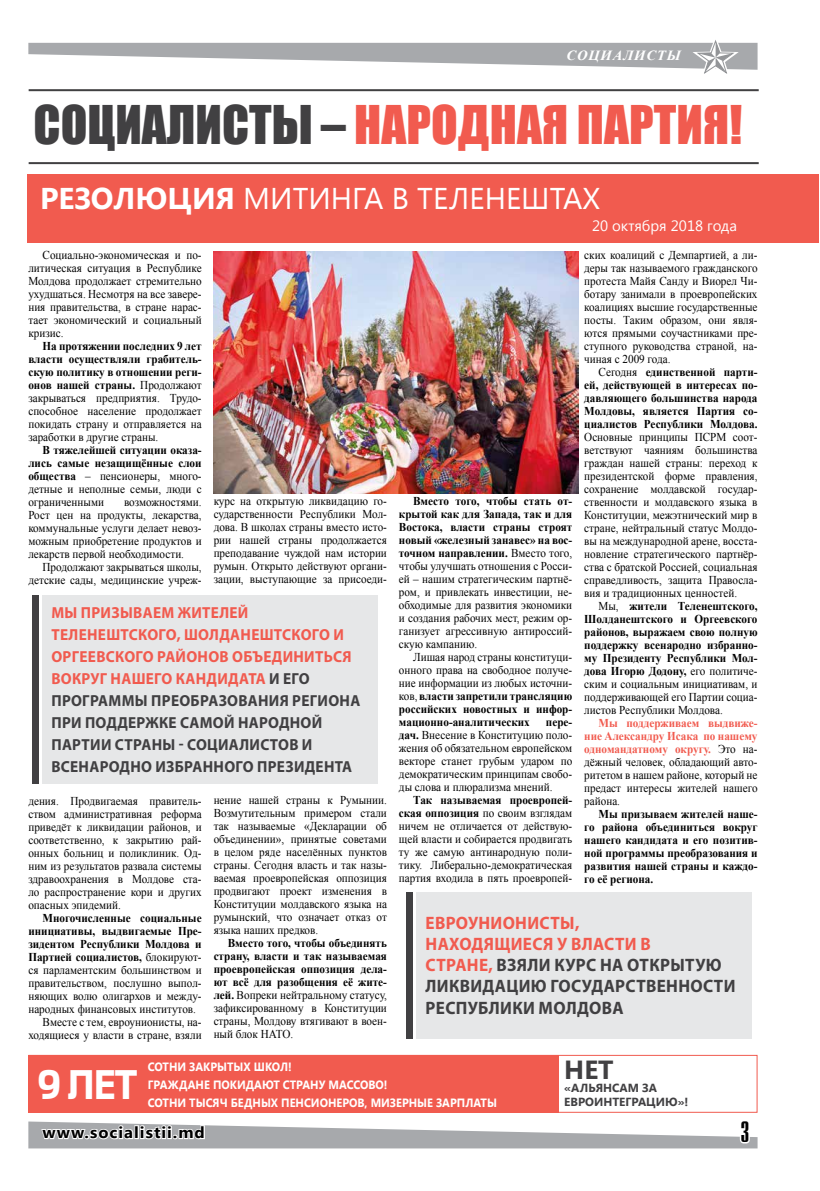
<style>
.page{position:relative;width:820px;height:1191px;background:#fff}
.page>*{position:absolute;margin:0;border:0;box-sizing:border-box;transform-origin:0 0}
.t1{font:49px "Impact";color:#f15b4f}
.t2{font:700 39px "Ford Antenna Cond";color:#fff}
.t3{font:30px "Segoe UI";color:#fff}
.t4{font:700 26.2px "Segoe UI";color:#414042}
.t5{font:24px "Compact";color:#000}
.t6{font:700 18px/21px "Myriad Pro";letter-spacing:.02em;color:#414042;scale:.95 1}
.t7{font:700 16px/22px "Myriad Pro";letter-spacing:.02em;color:#414042;scale:.95 1}
.t8{font:700 16px "Segoe UI";letter-spacing:.06em;color:#000;scale:1.04 1}
.t9{font:14.9px "Segoe UI";color:#fff}
.t10{font:italic 700 14px "Times New Roman";letter-spacing:.06em;color:#fff;scale:1.04 1}
.t11{font:12px/13px "Times New Roman";color:#000;text-align:justify;scale:.93 1}
.t12{font:700 12px/13px "Times New Roman";color:#000;text-align:justify;scale:.93 1}
.t13{font:700 12px/18px "Segoe UI";color:#fff;scale:.92 1}
.t14{font:700 11.7px/13.5px "Segoe UI";color:#414042}
.s1{color:#414042}
.s2{font-weight:700}
.s3{font-weight:400}
.s4{font-weight:700;color:#f15b4f}
.s5{color:#f15b4f}
</style>
<div class="page">
<svg style="left:28px;top:40px;width:729px;height:34px"></svg>
<svg style="left:28px;top:1121px;width:729px;height:28px"></svg>
<div style="left:28px;top:174px;width:791px;height:69px;background:#f15b4f"></div>
<div style="left:416px;top:891px;width:335px;height:147px;background:#e6e7e8"></div>
<div style="left:406px;top:891px;width:6px;height:147px;background:#414042"></div>
<hr style="left:29px;top:162px;width:729px;height:2px;background:#414042">
<hr style="left:29px;top:89px;width:729px;height:2px;background:#414042">
<img style="left:213px;top:251px;width:365px;height:243px">
<div style="left:28px;top:1054px;width:729px;height:58px;border:1px solid #f15b4f"></div>
<div style="left:28px;top:1054px;width:530px;height:58px;background:#f15b4f"></div>
<div style="left:43px;top:595px;width:334px;height:188px;background:#e6e7e8"></div>
<div style="left:32px;top:595px;width:7px;height:188px;background:#414042"></div>
<p class="t10" style="left:566px;top:46px;width:111px">СОЦИАЛИСТЫ</p>
<h1 class="t1" style="left:33px;top:87px;width:710px"><span class="s1">СОЦИАЛИСТЫ –</span> НАРОДНАЯ ПАРТИЯ!</h1>
<h3 class="t3" style="left:40px;top:177px;width:561px"><span class="s2">РЕЗОЛЮЦИЯ</span> МИТИНГА В ТЕЛЕНЕШТАХ</h3>
<p class="t9" style="left:591px;top:216px;width:146px">20 октября 2018 года</p>
<p class="t11" style="left:28px;top:248px;width:188px;text-indent:14px">Социально-экономическая и по&shy;литическая ситуация в Республике Молдова продолжает стремительно ухудшаться. Несмотря на все завере&shy;ния правительства, в стране нарас&shy;тает экономический и социальный кризис.</p>
<p class="t11" style="left:28px;top:339px;width:188px;text-indent:14px"><span class="s2">На протяжении последних 9 лет власти осуществляли грабитель&shy;скую политику в отношении реги&shy;онов нашей страны.</span> Продолжают закрываться предприятия. Трудо&shy;способное население продолжает покидать страну и отправляется на заработки в другие страны.</p>
<p class="t12" style="left:28px;top:443px;width:188px;text-indent:14px">В тяжелейшей ситуации оказа&shy;лись самые незащищённые слои общества <span class="s3">– пенсионеры, много&shy;детные и неполные семьи, люди с ограниченными</span></p>
<p class="t11" style="left:584px;top:248px;width:188px">ских коалиций с Демпартией, а ли&shy;деры так называемого гражданского протеста Майя Санду и Виорел Чи&shy;ботару занимали в проевропейских коалициях высшие государственные посты. Таким образом, они явля&shy;ются прямыми соучастниками пре&shy;ступного руководства страной, на&shy;чиная с 2009 года.</p>
<p class="t12" style="left:584px;top:365px;width:188px;text-indent:14px"><span class="s3">Сегодня</span> единственной парти&shy;ей, действующей в интересах по&shy;давляющего большинства народа Молдовы, является Партия со&shy;циалистов Республики Молдова.</p>
<p class="t11" style="left:584px;top:430px;width:188px">Основные принципы ПСРМ соот&shy;ветствуют чаяниям большинства граждан нашей страны: переход к президентской форме правления, сохранение молдавской государ&shy;ственности и молдавского языка в Конституции, межэтнический мир в стране, нейтральный статус Молдо&shy;вы на международной арене, восста&shy;новление стратегического партнёр&shy;ства с братской Россией, социальная справедливость, защита Правосла&shy;вия и традиционных ценностей.</p>
<p class="t12" style="left:584px;top:599px;width:188px;text-indent:14px"><span class="s3">Мы,</span> жители Теленештского, Шолданештского и Оргеевского районов, выражаем свою полную поддержку всенародно избранно&shy;му Президенту Республики Мол&shy;дова Игорю Додону, <span class="s3">его политиче&shy;ским и социальным инициативам, и поддерживающей его Партии социа&shy;листов Республики Молдова.</span></p>
<p class="t11" style="left:584px;top:716px;width:188px;text-indent:14px"><span class="s4">Мы поддерживаем выдвиже&shy;ние Александру Исака по нашему одномандатному округу.</span> Это на&shy;дёжный человек, обладающий авто&shy;ритетом в нашем районе, который не предаст интересы жителей нашего района.</p>
<p class="t12" style="left:584px;top:807px;width:188px;text-indent:14px">Мы призываем жителей наше&shy;го района объединиться вокруг нашего кандидата и его позитив&shy;ной программы преобразования и развития нашей страны и каждо&shy;го её региона.</p>
<h3 class="t6" style="left:425px;top:912px;width:327px"><span class="s5">ЕВРОУНИОНИСТЫ,<br>НАХОДЯЩИЕСЯ У ВЛАСТИ В<br>СТРАНЕ,</span> ВЗЯЛИ КУРС НА ОТКРЫТУЮ<br>ЛИКВИДАЦИЮ ГОСУДАРСТВЕННОСТИ<br>РЕСПУБЛИКИ МОЛДОВА</h3>
<p class="t11" style="left:399px;top:494px;width:188px;text-indent:14px"><span class="s2">Вместо того, чтобы стать от&shy;крытой как для Запада, так и для Востока, власти страны строят новый «железный занавес» на вос&shy;точном направлении.</span> Вместо того, чтобы улучшать отношения с Росси&shy;ей – нашим стратегическим партнё&shy;ром, и привлекать инвестиции, не&shy;обходимые для развития экономики и создания рабочих мест, режим ор&shy;ганизует агрессивную антироссий&shy;скую кампанию.</p>
<p class="t11" style="left:399px;top:650px;width:188px;text-indent:14px">Лишая народ страны конституци&shy;онного права на свободное получе&shy;ние информации из любых источни&shy;ков, <span class="s2">власти запретили трансляцию российских новостных и инфор&shy;мационно-аналитических</span></p>
<p class="t11" style="left:213px;top:494px;width:188px">курс на открытую ликвидацию го&shy;сударственности Республики Мол&shy;дова. В школах страны вместо исто&shy;рии нашей страны продолжается преподавание чуждой нам истории румын. Открыто действуют органи&shy;зации, выступающие за присоеди-</p>
<p class="t11" style="left:28px;top:495px;width:188px;text-indent:96px">возможностями.<br>Рост цен на продукты, лекарства, коммунальные услуги делает невоз&shy;можным приобретение продуктов и лекарств первой необходимости.</p>
<p class="t11" style="left:28px;top:560px;width:188px;text-align:right">Продолжают закрываться школы, детские сады, медицинские учреж-</p>
<p class="t7" style="left:51px;top:601px;width:326px"><span class="s5">МЫ ПРИЗЫВАЕМ ЖИТЕЛЕЙ<br>ТЕЛЕНЕШТСКОГО, ШОЛДАНЕШТСКОГО И<br>ОРГЕЕВСКОГО РАЙОНОВ ОБЪЕДИНИТЬСЯ<br>ВОКРУГ НАШЕГО КАНДИДАТА</span> И ЕГО<br>ПРОГРАММЫ ПРЕОБРАЗОВАНИЯ РЕГИОНА<br>ПРИ ПОДДЕРЖКЕ САМОЙ НАРОДНОЙ<br>ПАРТИИ СТРАНЫ - СОЦИАЛИСТОВ И<br>ВСЕНАРОДНО ИЗБРАННОГО ПРЕЗИДЕНТА</p>
<p class="t11" style="left:399px;top:715px;width:188px;text-indent:147px"><span class="s2">пере&shy;дач.</span> Внесение в Конституцию поло&shy;жения об обязательном европейском векторе станет грубым ударом по демократическим принципам свобо&shy;ды слова и плюрализма мнений.</p>
<p class="t11" style="left:399px;top:793px;width:188px;text-indent:14px"><span class="s2">Так называемая проевропей&shy;ская оппозиция</span> по своим взглядам ничем не отличается от действую&shy;щей власти и собирается продвигать ту же самую антинародную поли&shy;тику. Либерально-демократическая партия входила в пять проевропей-</p>
<p class="t11" style="left:213px;top:793px;width:188px">нение нашей страны к Румынии.<br>Возмутительным примером стали так называемые «Декларации об объединении», принятые советами в целом ряде населённых пунктов страны. Сегодня власть и так назы&shy;ваемая проевропейская оппозиция продвигают проект изменения в Конституции молдавского языка на румынский, что означает отказ от языка наших предков.</p>
<p class="t12" style="left:213px;top:936px;width:188px;text-indent:14px">Вместо того, чтобы объединять страну, власти и так называемая проевропейская оппозиция дела&shy;ют всё для разобщения её жите&shy;лей. <span class="s3">Вопреки нейтральному статусу, зафиксированному в Конституции страны, Молдову втягивают в воен&shy;ный блок НАТО.</span></p>
<p class="t11" style="left:28px;top:794px;width:188px">дения. Продвигаемая правитель&shy;ством административная реформа приведёт к ликвидации районов, и соответственно, к закрытию рай&shy;онных больниц и поликлиник. Од&shy;ним из результатов развала системы здравоохранения в Молдове ста&shy;ло распространение кори и других опасных эпидемий.</p>
<p class="t12" style="left:43px;top:911px;width:172px">Многочисленные социальные</p>
<p class="t12" style="left:28px;top:924px;width:188px">инициативы, выдвигаемые Пре-</p>
<p class="t12" style="left:28px;top:937px;width:188px">зидентом Республики Молдова и</p>
<p class="t12" style="left:28px;top:950px;width:188px">Партией социалистов, <span class="s3">блокируют-</span></p>
<p class="t11" style="left:28px;top:963px;width:188px">ся парламентским большинством и</p>
<p class="t11" style="left:28px;top:976px;width:188px">правительством, послушно выпол-</p>
<p class="t11" style="left:28px;top:989px;width:188px">няющих волю олигархов и между-</p>
<p class="t11" style="left:28px;top:1002px;width:182px">народных финансовых институтов.</p>
<p class="t11" style="left:43px;top:1015px;width:172px">Вместе с тем, евроунионисты, на-</p>
<p class="t11" style="left:28px;top:1028px;width:188px">ходящиеся у власти в стране, взяли</p>
<h2 class="t2" style="left:38px;top:1050px;width:101px">9 ЛЕТ</h2>
<p class="t13" style="left:148px;top:1056px;width:380px">СОТНИ ЗАКРЫТЫХ ШКОЛ!<br>ГРАЖДАНЕ ПОКИДАЮТ СТРАНУ МАССОВО!<br>СОТНИ ТЫСЯЧ БЕДНЫХ ПЕНСИОНЕРОВ, МИЗЕРНЫЕ ЗАРПЛАТЫ</p>
<h3 class="t4" style="left:564px;top:1050px;width:51px">НЕТ</h3>
<p class="t14" style="left:564px;top:1080px;width:125px">«АЛЬЯНСАМ ЗА<br>ЕВРОИНТЕГРАЦИЮ»!</p>
<h3 class="t8" style="left:43px;top:1121px;width:157px">www.socialistii.md</h3>
<h3 class="t5" style="left:740px;top:1117px;width:10px">3</h3>
</div>
